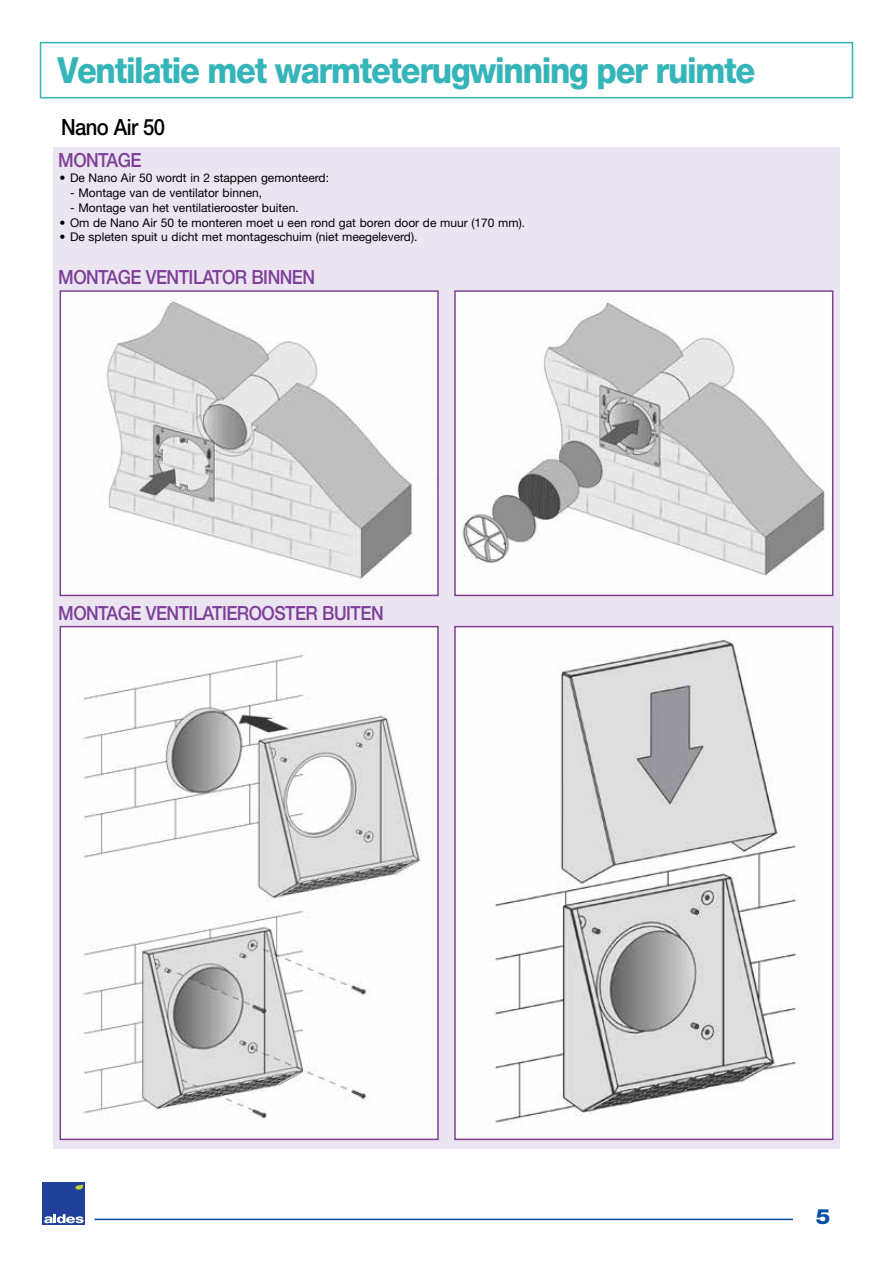
<style>
.page{position:relative;width:893px;height:1263px;background:#fff}
.page>*{position:absolute;margin:0;border:0;box-sizing:border-box;transform-origin:0 0}
.t1{font:800 36px "Helvetica Neue LT Std";letter-spacing:-.04em;color:#35b5b9;scale:.9 1}
.t2{font:500 22.5px "Helvetica Neue LT Std";letter-spacing:-.03em;color:#000;scale:.9 1}
.t3{font:800 21px "Helvetica Neue LT Std";color:#034ea2;scale:1.1 1}
.t4{font:500 19.5px "Helvetica Neue LT Std";letter-spacing:-.03em;color:#7f3f98;scale:.9 1}
.t5{font:12px "Helvetica Neue LT Std";color:#000}
</style>
<div class="page">
<div style="left:40px;top:42px;width:813px;height:56px;border:2px solid #35b5b9"></div>
<div style="left:43px;top:1182px;width:42px;height:43px;background:#21409a"></div>
<svg style="left:44px;top:1214px;width:40px;height:9px"></svg>
<svg style="left:75px;top:1184px;width:8px;height:5px"></svg>
<hr style="left:94px;top:1219px;width:699px;height:1px;background:#034ea2">
<div style="left:53px;top:147px;width:787px;height:1001px;background:#ebe4f1"></div>
<img style="left:63px;top:293px;width:373px;height:300px">
<div style="left:60px;top:290px;width:379px;height:306px;border:2px solid #7f3f98"></div>
<img style="left:457px;top:293px;width:373px;height:300px">
<div style="left:454px;top:290px;width:379px;height:306px;border:2px solid #7f3f98"></div>
<img style="left:63px;top:629px;width:373px;height:505px">
<div style="left:60px;top:626px;width:379px;height:514px;border:2px solid #7f3f98"></div>
<img style="left:457px;top:629px;width:366px;height:508px">
<div style="left:454px;top:626px;width:379px;height:514px;border:2px solid #7f3f98"></div>
<h1 class="t1" style="left:57px;top:49px;width:777px">Ventilatie met warmteterugwinning per ruimte</h1>
<h2 class="t2" style="left:61px;top:114px;width:117px">Nano Air 50</h2>
<h3 class="t4" style="left:58px;top:148px;width:94px">MONTAGE</h3>
<p class="t5" style="left:60px;top:171px;width:271px">• De Nano Air 50 wordt in 2 stappen gemonteerd:</p>
<p class="t5" style="left:70px;top:185px;width:194px">- Montage van de ventilator binnen,</p>
<p class="t5" style="left:70px;top:200px;width:230px">- Montage van het ventilatierooster buiten.</p>
<p class="t5" style="left:60px;top:215px;width:467px">• Om de Nano Air 50 te monteren moet u een rond gat boren door de muur (170 mm).</p>
<p class="t5" style="left:60px;top:230px;width:359px">• De spleten spuit u dicht met montageschuim (niet meegeleverd).</p>
<h3 class="t4" style="left:58px;top:265px;width:287px">MONTAGE VENTILATOR BINNEN</h3>
<h3 class="t4" style="left:58px;top:601px;width:363px">MONTAGE VENTILATIEROOSTER BUITEN</h3>
<h3 class="t3" style="left:816px;top:1203px;width:15px">5</h3>
</div>
